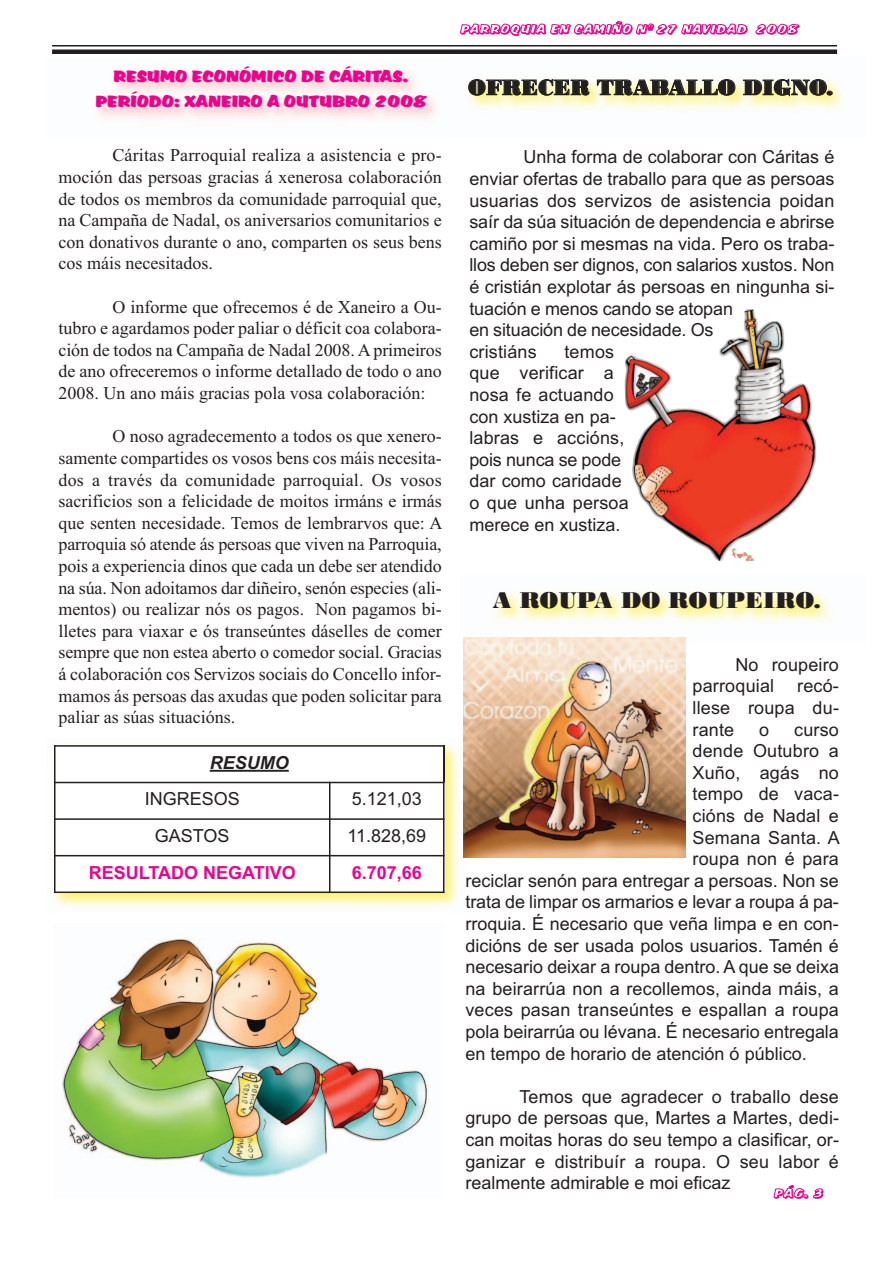
<style>
.page{position:relative;width:893px;height:1263px;background:#fff}
.page>*{position:absolute;margin:0;border:0;box-sizing:border-box;transform-origin:0 0}
.t1{font:24px "Bodoni MT Black";color:#231f20}
.t2{font:22.5px "Bodoni MT Black";color:#231f20}
.t3{font:18px/21.6px "Arial";color:#231f20}
.t4{font:18px/21.6px "Times New Roman";color:#231f20;text-align:justify}
.t5{font:18px/25.2px "Albert";color:#ed028c;text-align:center}
.t6{font:700 18px "Arial";color:#ed028c}
.t7{font:italic 700 18px "Arial";color:#231f20}
.t8{font:italic 13.5px "Albert";color:#ed028c}
.s1{color:#fff}
</style>
<div class="page">
<hr style="left:52px;top:45px;width:785px;height:1px;background:#231f20">
<hr style="left:52px;top:50px;width:785px;height:4px;background:#231f20">
<img style="left:52px;top:743px;width:406px;height:164px">
<div style="left:54px;top:745px;width:390px;height:37px;background:#fff"></div>
<hr style="left:210px;top:770px;width:79px;height:2px;background:#231f20">
<div style="left:54px;top:782px;width:276px;height:37px;background:#fff"></div>
<div style="left:330px;top:782px;width:114px;height:37px;background:#fff"></div>
<div style="left:54px;top:819px;width:276px;height:37px;background:#fff"></div>
<div style="left:330px;top:819px;width:114px;height:37px;background:#fff"></div>
<div style="left:54px;top:856px;width:276px;height:37px;background:#fff"></div>
<div style="left:330px;top:856px;width:114px;height:37px;background:#fff"></div>
<hr style="left:54px;top:745px;width:2px;height:148px;background:#231f20">
<hr style="left:329px;top:782px;width:1px;height:111px;background:#231f20">
<hr style="left:443px;top:745px;width:1px;height:148px;background:#231f20">
<hr style="left:54px;top:745px;width:390px;height:2px;background:#231f20">
<hr style="left:54px;top:782px;width:390px;height:1px;background:#231f20">
<hr style="left:54px;top:818px;width:390px;height:2px;background:#231f20">
<hr style="left:54px;top:855px;width:390px;height:1px;background:#231f20">
<hr style="left:54px;top:891px;width:390px;height:2px;background:#231f20">
<img style="left:467px;top:79px;width:376px;height:30px">
<img style="left:494px;top:591px;width:336px;height:52px">
<img style="left:624px;top:309px;width:192px;height:253px">
<img style="left:463px;top:637px;width:222px;height:221px">
<img style="left:62px;top:938px;width:366px;height:240px">
<p class="t5" style="left:95px;top:63px;width:332px">RESUMO ECONÓMICO DE CÁRITAS.<br>PERÍODO: XANEIRO A OUTUBRO 2008</p>
<p class="t4" style="left:58px;top:144px;width:385px;text-indent:54px">Cáritas Parroquial realiza a asistencia e pro&shy;moción das persoas gracias á xenerosa colaboración de todos os membros da comunidade parroquial que, na Campaña de Nadal, os aniversarios comunitarios e con donativos durante o ano, comparten os seus bens cos máis necesitados.</p>
<p class="t4" style="left:58px;top:296px;width:385px;text-indent:54px">O informe que ofrecemos é de Xaneiro a Ou&shy;tubro e agardamos poder paliar o déficit coa colabora&shy;ción de todos na Campaña de Nadal 2008. A primeiros de ano ofreceremos o informe detallado de todo o ano 2008. Un ano máis gracias pola vosa colaboración:</p>
<p class="t4" style="left:58px;top:425px;width:386px;text-indent:54px">O noso agradecemento a todos os que xenero&shy;samente compartides os vosos bens cos máis necesita&shy;dos a través da comunidade parroquial. Os vosos sacrificios son a felicidade de moitos irmáns e irmás que senten necesidade. Temos de lembrarvos que: A parroquia só atende ás persoas que viven na Parroquia, pois a experiencia dinos que cada un debe ser atendido na súa. Non adoitamos dar diñeiro, senón especies (ali&shy;mentos) ou realizar nós os pagos. Non pagamos bi&shy;lletes para viaxar e ós transeúntes dáselles de comer sempre que non estea aberto o comedor social. Gracias á colaboración cos Servizos sociais do Concello infor&shy;mamos ás persoas das axudas que poden solicitar para paliar as súas situacións.</p>
<p class="t7" style="left:210px;top:752px;width:81px">RESUMO</p>
<p class="t3" style="left:145px;top:788px;width:97px">INGRESOS</p>
<p class="t3" style="left:352px;top:788px;width:72px">5.121,03</p>
<p class="t3" style="left:155px;top:825px;width:76px">GASTOS</p>
<p class="t3" style="left:347px;top:825px;width:80px">11.828,69</p>
<p class="t6" style="left:89px;top:862px;width:209px">RESULTADO NEGATIVO</p>
<p class="t6" style="left:352px;top:862px;width:72px">6.707,66</p>
<p class="t8" style="left:460px;top:21px;width:342px">PARROQU<span class="s1">I</span>A EN CAM<span class="s1">I</span>ÑO N<span class="s1">º</span> 27 NAV<span class="s1">I</span>DAD 2008</p>
<p class="t2" style="left:468px;top:74px;width:367px">OFRECER TRABALLO DIGNO.</p>
<p class="t3" style="left:469px;top:146px;width:367px;text-indent:54px">Unha forma de colaborar con Cáritas é enviar ofertas de traballo para que as persoas usuarias dos servizos de asistencia poidan saír da súa situación de dependencia e abrirse camiño por si mesmas na vida. Pero os traba&shy;llos deben ser dignos, con salarios xustos. Non é cristián explotar ás persoas en ningunha si&shy;tuación e menos cando se atopan<br>en situación de necesidade. Os<br>cristiáns</p>
<p class="t3" style="left:469px;top:341px;width:161px;text-indent:95px">temos que verificar a nosa fe actuando con xustiza en pa&shy;labras e accións, pois nunca se pode dar como caridade o que unha persoa merece en xustiza.</p>
<h1 class="t1" style="left:493px;top:586px;width:329px">A ROUPA DO ROUPEIRO.</h1>
<p class="t3" style="left:693px;top:654px;width:148px;text-indent:43px">No roupeiro parroquial</p>
<p class="t3" style="left:693px;top:675px;width:148px;text-align:justify;text-indent:105px">recó&shy;llese roupa du&shy;rante</p>
<p class="t3" style="left:759px;top:719px;width:12px">o</p>
<p class="t3" style="left:794px;top:719px;width:46px">curso</p>
<p class="t3" style="left:693px;top:740px;width:148px">dende Outubro a</p>
<p class="t3" style="left:693px;top:762px;width:148px">Xuño, agás no</p>
<p class="t3" style="left:693px;top:783px;width:148px">tempo de vaca-</p>
<p class="t3" style="left:693px;top:805px;width:148px">cións de Nadal e</p>
<p class="t3" style="left:693px;top:827px;width:149px">Semana Santa. A</p>
<p class="t3" style="left:693px;top:848px;width:148px">roupa non é para</p>
<p class="t3" style="left:465px;top:870px;width:375px">reciclar senón para entregar a persoas. Non se</p>
<p class="t3" style="left:465px;top:891px;width:375px">trata de limpar os armarios e levar a roupa á pa-</p>
<p class="t3" style="left:465px;top:913px;width:375px">rroquia. É necesario que veña limpa e en con-</p>
<p class="t3" style="left:465px;top:935px;width:375px">dicións de ser usada polos usuarios. Tamén é</p>
<p class="t3" style="left:465px;top:956px;width:375px">necesario deixar a roupa dentro. A que se deixa</p>
<p class="t3" style="left:465px;top:978px;width:375px">na beirarrúa non a recollemos, ainda máis, a</p>
<p class="t3" style="left:465px;top:999px;width:375px">veces pasan transeúntes e espallan a roupa</p>
<p class="t3" style="left:465px;top:1021px;width:375px">pola beirarrúa ou lévana. É necesario entregala</p>
<p class="t3" style="left:465px;top:1043px;width:343px">en tempo de horario de atención ó público.</p>
<p class="t3" style="left:465px;top:1086px;width:375px;text-align:justify;text-indent:54px">Temos que agradecer o traballo dese grupo de persoas que, Martes a Martes, dedi&shy;can moitas horas do seu tempo a clasificar, or&shy;ganizar e distribuír a roupa. O seu labor é realmente admirable e moi eficaz</p>
<p class="t8" style="left:774px;top:1185px;width:54px">PÁG<span class="s1">.</span> 3</p>
</div>
